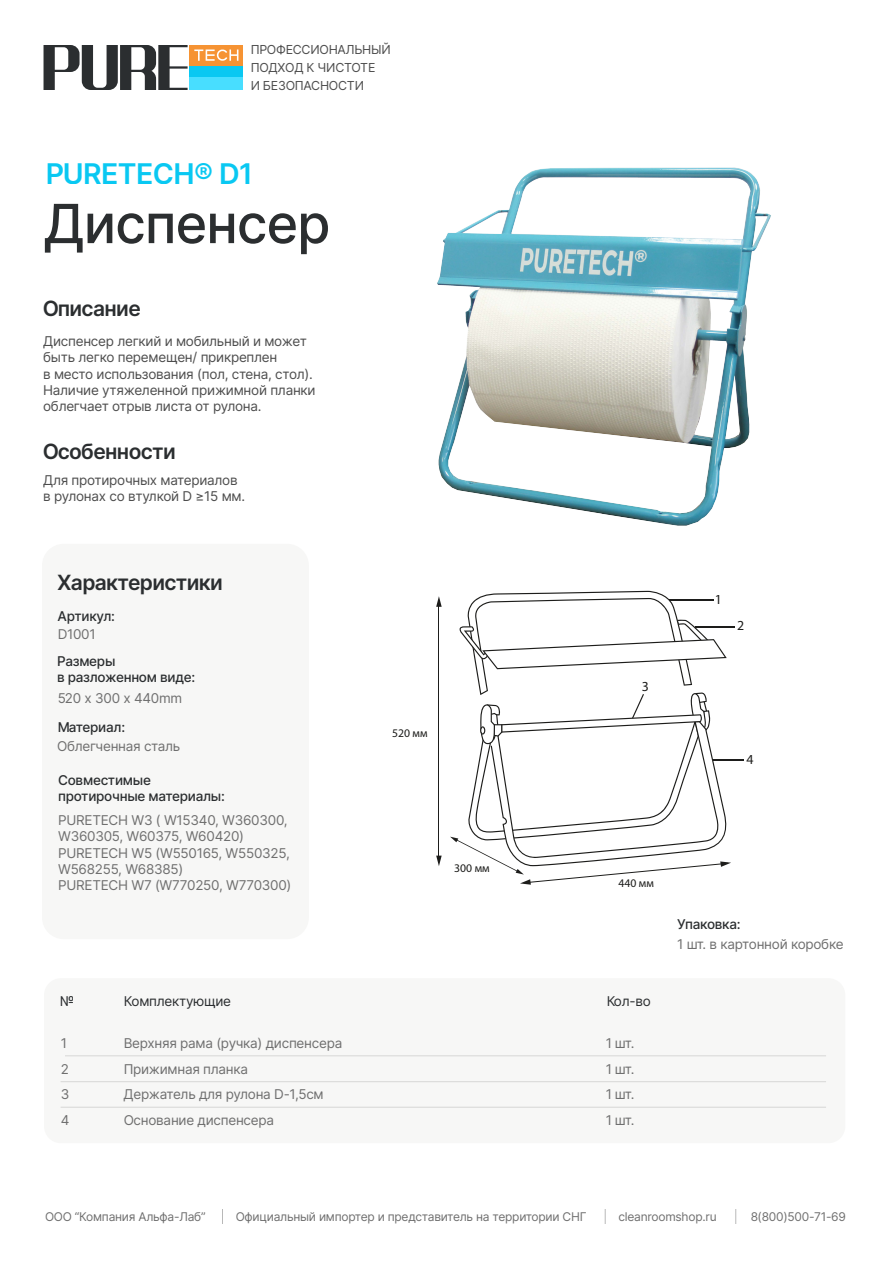
<style>
.page{position:relative;width:893px;height:1263px;background:#fff}
.page>*{position:absolute;margin:0;border:0;box-sizing:border-box;transform-origin:0 0}
.t1{font:500 54px "Inter";letter-spacing:-.02em;color:#2b2e30}
.t2{font:600 28.5px "Inter";letter-spacing:-.02em;color:#09c8f2}
.t3{font:600 21px "Inter";letter-spacing:-.03em;color:#2b2e30}
.t4{font:13.8px "Myriad Pro";color:#1d1d1b}
.t5{font:13.5px/16.2px "Inter";letter-spacing:-.02em;color:#6f6f6f}
.t6{font:13.5px/16.2px "Inter";letter-spacing:-.02em;color:#4d4d4d}
.t7{font:500 13.5px/16.2px "Inter";letter-spacing:-.02em;color:#2b2e30}
.t8{font:13.5px "Inter";letter-spacing:-.02em;color:#2b2e30}
.t9{font:12.45px/18px "Inter";letter-spacing:-.02em;color:#4d4d4d}
.t10{font:12px "Inter";letter-spacing:-.02em;color:#6f6f6f}
.t11{font:11.7px "Myriad Pro";color:#1d1d1b}
</style>
<div class="page">
<div style="left:44px;top:978px;width:801px;height:165px;background:#f7f7f6;border-radius:17px"></div>
<div style="left:42px;top:544px;width:267px;height:395px;background:#f7f7f6;border-radius:22px"></div>
<svg style="left:222px;top:1209px;width:1px;height:15px"></svg>
<svg style="left:604px;top:1209px;width:1px;height:15px"></svg>
<svg style="left:735px;top:1209px;width:1px;height:15px"></svg>
<hr style="left:65px;top:1055px;width:761px;height:1px;background:#4d4d4d">
<hr style="left:61px;top:1081px;width:765px;height:1px;background:#4d4d4d">
<hr style="left:61px;top:1107px;width:765px;height:1px;background:#4d4d4d">
<div style="left:190px;top:65px;width:53px;height:13px;background:#09c8f2"></div>
<div style="left:190px;top:78px;width:53px;height:12px;background:#48deff"></div>
<div style="left:190px;top:45px;width:53px;height:20px;background:#f69333"></div>
<svg style="left:194px;top:49px;width:44px;height:12px"></svg>
<svg style="left:44px;top:45px;width:143px;height:45px"></svg>
<hr style="left:695px;top:626px;width:39px;height:1px;background:#1d1d1b">
<hr style="left:712px;top:760px;width:31px;height:1px;background:#1d1d1b">
<hr style="left:438px;top:602px;width:1px;height:261px;background:#1d1d1b">
<svg style="left:436px;top:596px;width:5px;height:11px"></svg>
<svg style="left:436px;top:856px;width:5px;height:10px"></svg>
<svg style="left:450px;top:591px;width:281px;height:294px"></svg>
<img style="left:437px;top:167px;width:334px;height:359px">
<p class="t9" style="left:250px;top:40px;width:142px">ПРОФЕССИОНАЛЬНЫЙ<br>ПОДХОД К ЧИСТОТЕ<br>И БЕЗОПАСНОСТИ</p>
<h2 class="t2" style="left:45px;top:153px;width:209px">PURETECH® D1</h2>
<h1 class="t1" style="left:44px;top:184px;width:288px">Диспенсер</h1>
<h3 class="t3" style="left:42px;top:293px;width:100px">Описание</h3>
<p class="t6" style="left:43px;top:333px;width:274px">Диспенсер легкий и мобильный и может быть легко перемещен/ прикреплен<br>в место использования (пол, стена, стол).<br>Наличие утяжеленной прижимной планки облегчает отрыв листа от рулона.</p>
<h3 class="t3" style="left:42px;top:436px;width:135px">Особенности</h3>
<p class="t6" style="left:43px;top:472px;width:203px">Для протирочных материалов в рулонах со втулкой D ≥15 мм.</p>
<h3 class="t3" style="left:57px;top:567px;width:167px">Характеристики</h3>
<p class="t7" style="left:58px;top:608px;width:59px">Артикул:</p>
<p class="t5" style="left:58px;top:626px;width:40px">D1001</p>
<p class="t7" style="left:57px;top:652px;width:140px">Размеры<br>в разложенном виде:</p>
<p class="t5" style="left:57px;top:690px;width:127px">520 x 300 x 440mm</p>
<p class="t7" style="left:57px;top:718px;width:70px">Материал:</p>
<p class="t5" style="left:57px;top:738px;width:125px">Облегченная сталь</p>
<p class="t7" style="left:58px;top:771px;width:168px">Совместимые протирочные материалы:</p>
<p class="t5" style="left:58px;top:812px;width:235px">PURETECH W3 ( W15340, W360300,<br>W360305, W60375, W60420)<br>PURETECH W5 (W550165, W550325,<br>W568255, W68385)<br>PURETECH W7 (W770250, W770300)</p>
<p class="t11" style="left:392px;top:726px;width:37px">520 мм</p>
<p class="t11" style="left:454px;top:861px;width:37px">300 мм</p>
<p class="t4" style="left:641px;top:678px;width:9px">3</p>
<p class="t11" style="left:618px;top:876px;width:37px">440 мм</p>
<p class="t8" style="left:59px;top:992px;width:16px">№</p>
<p class="t8" style="left:124px;top:992px;width:109px">Комплектующие</p>
<p class="t8" style="left:606px;top:992px;width:46px">Кол-во</p>
<p class="t5" style="left:61px;top:1035px;width:8px">1</p>
<p class="t5" style="left:124px;top:1035px;width:220px">Верхняя рама (ручка) диспенсера</p>
<p class="t5" style="left:605px;top:1035px;width:31px">1 шт.</p>
<p class="t5" style="left:61px;top:1061px;width:10px">2</p>
<p class="t5" style="left:124px;top:1061px;width:126px">Прижимная планка</p>
<p class="t5" style="left:605px;top:1061px;width:31px">1 шт.</p>
<p class="t5" style="left:61px;top:1086px;width:10px">3</p>
<p class="t5" style="left:124px;top:1086px;width:202px">Держатель для рулона D-1,5см</p>
<p class="t5" style="left:605px;top:1086px;width:31px">1 шт.</p>
<p class="t5" style="left:61px;top:1112px;width:10px">4</p>
<p class="t5" style="left:124px;top:1112px;width:152px">Основание диспенсера</p>
<p class="t5" style="left:605px;top:1112px;width:31px">1 шт.</p>
<p class="t4" style="left:714px;top:590px;width:9px">1</p>
<p class="t4" style="left:737px;top:617px;width:9px">2</p>
<p class="t4" style="left:746px;top:751px;width:9px">4</p>
<p class="t7" style="left:677px;top:916px;width:65px">Упаковка:</p>
<p class="t5" style="left:677px;top:936px;width:168px">1 шт. в картонной коробке</p>
<p class="t10" style="left:45px;top:1208px;width:162px">ООО “Компания Альфа-Лаб”</p>
<p class="t10" style="left:236px;top:1208px;width:352px">Официальный импортер и представитель на территории СНГ</p>
<p class="t10" style="left:618px;top:1208px;width:100px">cleanroomshop.ru</p>
<p class="t10" style="left:750px;top:1208px;width:97px">8(800)500-71-69</p>
</div>
